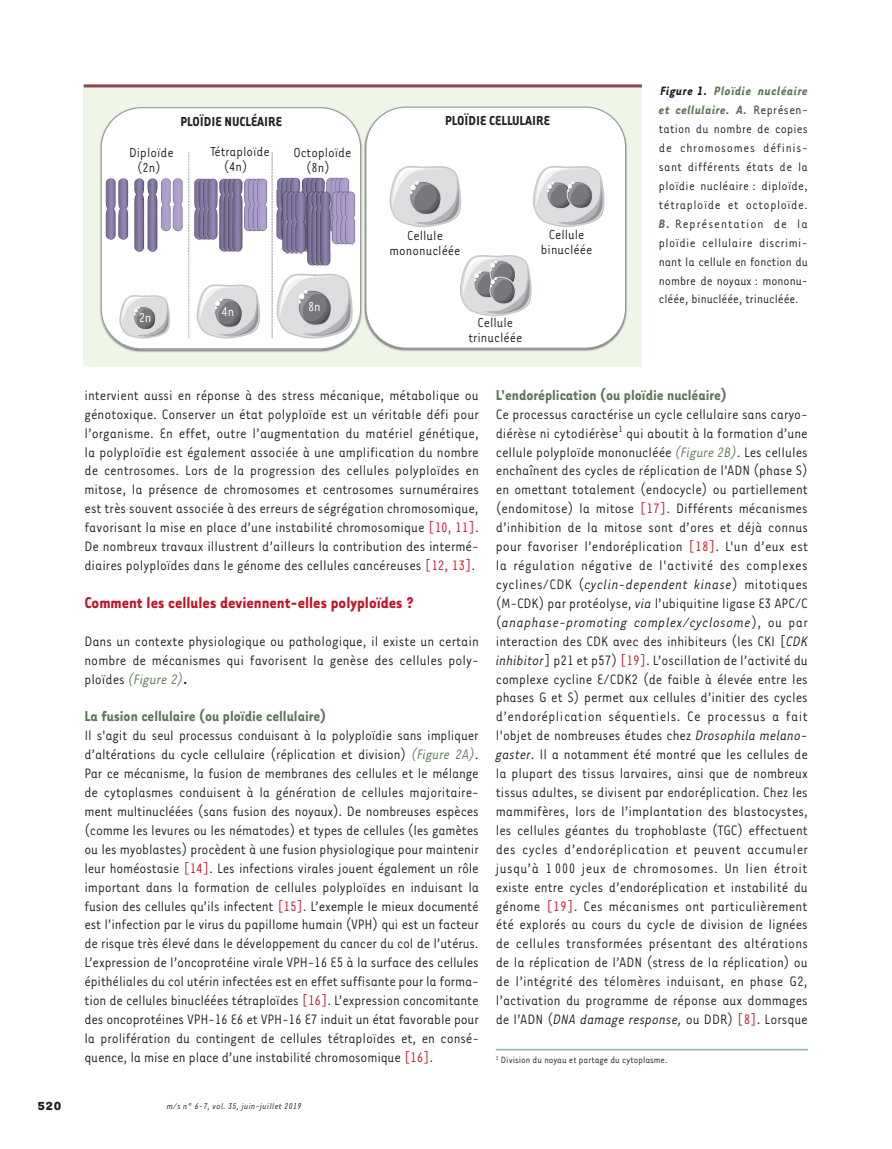
<style>
.page{position:relative;width:892px;height:1149px;background:#fff}
.page>*{position:absolute;margin:0;border:0;box-sizing:border-box;transform-origin:0 0}
.t1{font:700 18px "Tarzana Narrow";color:#c11527}
.t2{font:700 16.5px "Tarzana Narrow";color:#5f7659}
.t3{font:15.75px/18.9px "Tarzana Narrow";color:#231f20;text-align:justify}
.t4{font:15px/15px "Tarzana Narrow";color:#231f20;text-align:center}
.t5{font:700 15px "Tarzana Narrow";color:#231f20}
.t6{font:15px "Tarzana Narrow";color:#fff}
.t7{font:13.95px/18.9px "Tarzana Narrow";color:#231f20;text-align:justify}
.t8{font:700 13.5px "Tarzana Wide";color:#231f20}
.t9{font:10.5px "Tarzana Narrow";color:#231f20}
.t10{font:italic 9.75px "Tarzana Narrow";letter-spacing:.025em;color:#231f20}
.s1{font-weight:700;font-style:italic}
.s2{font-weight:700;font-style:italic;color:#5f7659}
.s3{color:#c11527}
.s4{font-style:italic;color:#5f7659}
.s5{font-weight:700}
.s6{font-style:italic}
</style>
<div class="page">
<hr style="left:495px;top:1048px;width:312px;height:2px;background:#84ba95">
<div style="left:84px;top:84px;width:557px;height:283px;background:#eff6e8"></div>
<img style="left:100px;top:106px;width:527px;height:246px">
<div style="left:366px;top:107px;width:259px;height:241px;background:#fff;border-radius:40px"></div>
<div style="left:365px;top:107px;width:261px;height:241px;border:1px solid #939598;border-radius:40px"></div>
<img style="left:363px;top:106px;width:1px;height:246px">
<svg style="left:101px;top:107px;width:260px;height:242px;background:#f9f9f8"></svg>
<svg style="left:389px;top:166px;width:72px;height:61px"></svg>
<svg style="left:533px;top:166px;width:72px;height:61px"></svg>
<img style="left:102px;top:176px;width:84px;height:77px">
<img style="left:261px;top:177px;width:11px;height:76px">
<svg style="left:117px;top:293px;width:54px;height:46px;background:#d1d2d3"></svg>
<img style="left:354px;top:190px;width:3px;height:76px">
<svg style="left:188px;top:152px;width:73px;height:187px;background:#cdcad6"></svg>
<svg style="left:272px;top:152px;width:82px;height:187px;background:#c0bccb"></svg>
<svg style="left:460px;top:255px;width:72px;height:62px"></svg>
<hr style="left:84px;top:84px;width:557px;height:3px;background:#8d454f">
<p class="t5" style="left:180px;top:112px;width:103px">PLOÏDIE NUCLÉAIRE</p>
<p class="t5" style="left:445px;top:111px;width:106px">PLOÏDIE CELLULAIRE</p>
<p class="t4" style="left:129px;top:144px;width:46px">Diploïde (2n)</p>
<p class="t4" style="left:224px;top:143px;width:47px;text-align:left;text-indent:-13px">Tétraploïde (4n)</p>
<p class="t4" style="left:293px;top:144px;width:59px">Octoploïde (8n)</p>
<p class="t4" style="left:389px;top:227px;width:72px">Cellule mononucléée</p>
<p class="t4" style="left:541px;top:227px;width:53px">Cellule binucléée</p>
<p class="t6" style="left:139px;top:308px;width:14px">2n</p>
<p class="t6" style="left:221px;top:302px;width:14px">4n</p>
<p class="t6" style="left:308px;top:298px;width:14px">8n</p>
<p class="t4" style="left:468px;top:314px;width:55px">Cellule trinucléée</p>
<p class="t7" style="left:658px;top:81px;width:150px"><span class="s1">Figure 1.</span> <span class="s2">Ploïdie nucléaire et cellulaire. A.</span> Représen&shy;tation du nombre de copies de chromosomes définis&shy;sant différents états de la ploï die nucléaire : diploï de, tétraploï de et octoploï de.<br><span class="s2">B.</span> Représentation de la ploï die cellulaire discrimi&shy;nant la cellule en fonction du nombre de noyaux : mononu&shy;cléée, binucléée, trinucléée.</p>
<p class="t3" style="left:84px;top:385px;width:396px">intervient aussi en réponse à des stress mécanique, métabolique ou gé notoxique. Conserver un état polyploï de est un véritable défi pour l’organisme. En effet, outre l’augmentation du matériel génétique, la polyploïdie est également associée à une amplification du nombre de centrosomes. Lors de la progression des cellules polyploïdes en mitose, la présence de chromosomes et centrosomes surnuméraires est très souvent associée à des erreurs de ségrégation chromosomique, favorisant la mise en place d’une instabilité chromosomique <span class="s3">[10, 11]</span>.<br>De nombreux travaux illustrent d’ailleurs la contribution des intermé&shy;diaires polyploïdes dans le génome des cellules cancéreuses <span class="s3">[12, 13]</span>.</p>
<p class="t1" style="left:84px;top:591px;width:330px">Comment les cellules deviennent-elles polyploïdes ?</p>
<p class="t3" style="left:84px;top:630px;width:396px">Dans un contexte physiologique ou pathologique, il existe un certain nombre de mécanismes qui favorisent la genèse des cellules poly&shy;ploïdes <span class="s4">(Figure 2)</span><span class="s5">.</span></p>
<p class="t2" style="left:84px;top:706px;width:243px">La fusion cellulaire (ou ploïdie cellulaire)</p>
<p class="t3" style="left:84px;top:725px;width:396px">Il s'agit du seul processus conduisant à la polyploïdie sans impliquer d’altérations du cycle cellulaire (réplication et division) <span class="s4">(Figure 2A)</span>.<br>Par ce mécanisme, la fusion de membranes des cellules et le mélange de cytoplasmes conduisent à la génération de cellules majoritaire&shy;ment multinucléées (sans fusion des noyaux). De nombreuses espèces (comme les levures ou les nématodes) et types de cellules (les gamètes ou les myoblastes) procèdent à une fusion physiologique pour maintenir leur homéostasie <span class="s3">[14]</span>. Les infections virales jouent également un rôle important dans la formation de cellules polyploïdes en induisant la fusion des cellules qu’ils infectent <span class="s3">[15]</span>. L’exemple le mieux documenté est l’infection par le virus du papillome humain (VPH) qui est un facteur de risque très élevé dans le développement du cancer du col de l’utérus.<br>L’expression de l’oncoproté ine virale VPH-16 E5 à la surface des cellules é pithé liales du col utérin infectées est en effet suffisante pour la forma&shy;tion de cellules binuclé é es tétraploïdes <span class="s3">[16]</span>. L’expression concomitante des oncoprotéines VPH-16 E6 et VPH-16 E7 induit un état favorable pour la prolifération du contingent de cellules tétraploïdes et, en consé&shy;quence, la mise en place d’une instabilité chromosomique <span class="s3">[16]</span>.</p>
<p class="t8" style="left:37px;top:1096px;width:26px">520</p>
<p class="t10" style="left:167px;top:1099px;width:136px">m/s n° 6-7, vol. 35, juin-juillet 2019</p>
<p class="t2" style="left:495px;top:384px;width:232px">L'endoréplication (ou ploïdie nucléaire)</p>
<p class="t3" style="left:495px;top:404px;width:314px">Ce processus caractérise un cycle cellulaire sans caryo&shy;diérèse ni cytodiérèse<sup>1</sup> qui aboutit à la formation d’une cellule polyploïde mononucléée <span class="s4">(Figure 2B)</span>. Les cellules enchaînent des cycles de réplication de l’ADN (phase S) en omettant totalement (endocycle) ou partiellement (endomitose) la mitose <span class="s3">[17]</span>. Différents mécanismes d’inhibition de la mitose sont d’ores et déjà connus pour favoriser l’endoré plication <span class="s3">[18]</span>. L'un d’eux est la ré gulation né gative de l'activité des complexes cyclines/CDK (<span class="s6">cyclin-dependent kinase</span>) mitotiques (M-CDK) par proté olyse, <span class="s6">via</span> l’ubiquitine ligase E3 APC/C (<span class="s6">anaphase-promoting complex/cyclosome</span>), ou par interaction des CDK avec des inhibiteurs (les CKI [<span class="s6">CDK inhibitor</span>] p21 et p57) <span class="s3">[19]</span>. L’oscillation de l’activité du complexe cycline E/CDK2 (de faible à élevée entre les phases G et S) permet aux cellules d’initier des cycles d’endoréplication séquentiels. Ce processus a fait l'objet de nombreuses études chez <span class="s6">Drosophila melano&shy;gaster</span>. Il a notamment été montré que les cellules de la plupart des tissus larvaires, ainsi que de nombreux tissus adultes, se divisent par endoréplication. Chez les mammifères, lors de l’implantation des blastocystes, les cellules géantes du trophoblaste (TGC) effectuent des cycles d’endoréplication et peuvent accumuler jusqu’à 1 000 jeux de chromosomes. Un lien étroit existe entre cycles d’endoréplication et instabilité du génome <span class="s3">[19]</span>. Ces mécanismes ont particulièrement été explorés au cours du cycle de division de lignées de cellules transformées pré sentant des alté rations de la ré plication de l’ADN (stress de la ré plication) ou de l’inté grité des té lomè res induisant, en phase G2, l’activation du programme de réponse aux dommages de l’ADN (<span class="s6">DNA damage response,</span> ou DDR) <span class="s3">[8]</span>. Lorsque</p>
<p class="t9" style="left:495px;top:1053px;width:173px"><sup>1</sup> Division du noyau et partage du cytoplasme.</p>
</div>
